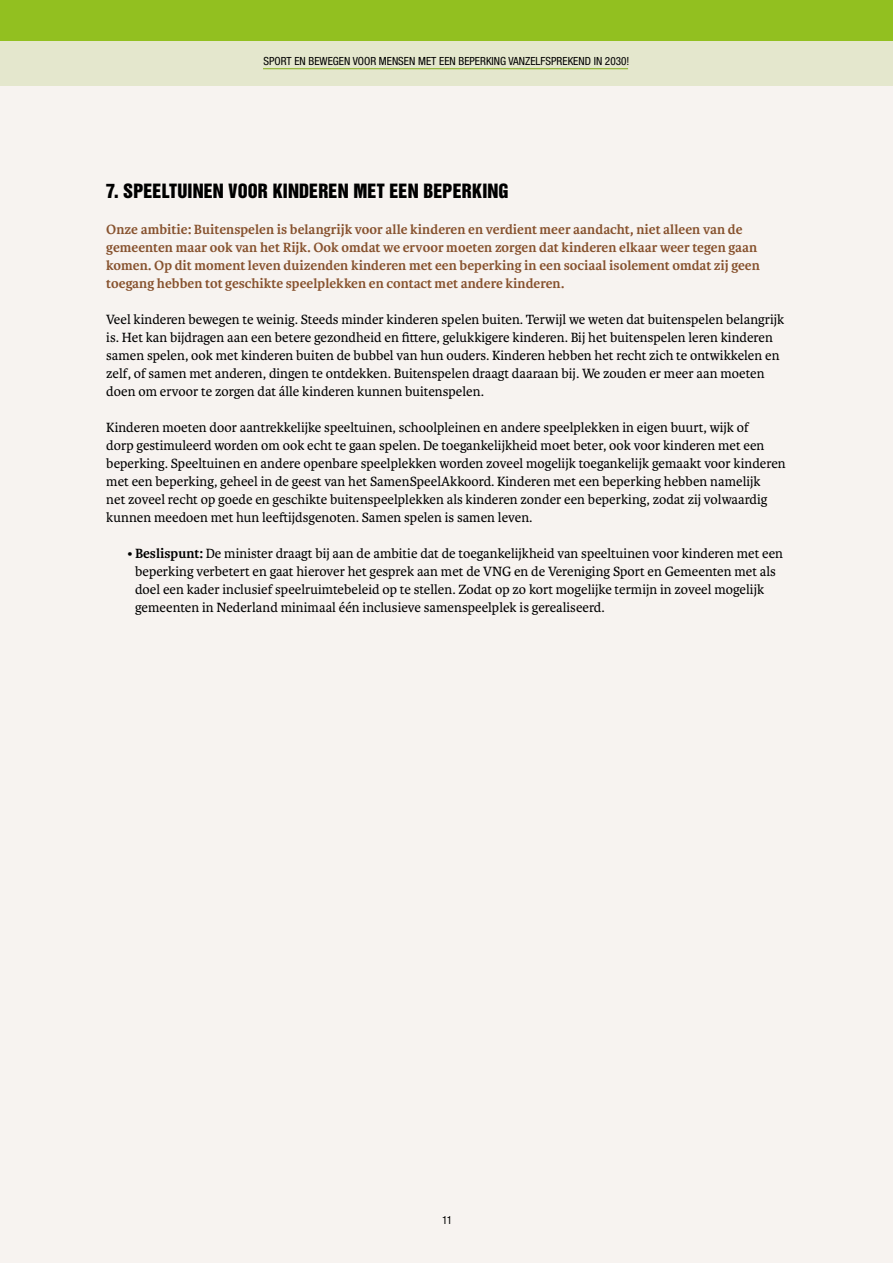
<style>
.page{position:relative;width:893px;height:1263px;background:#f7f3f0}
.page>*{position:absolute;margin:0;border:0;box-sizing:border-box;transform-origin:0 0}
.t1{font:18px "Helvetica Inserat";letter-spacing:.005em;color:#000}
.t2{font:14.25px/18px "Karmina";color:#000}
.t3{font:700 14.25px/18px "Karmina";color:#87522e}
.t4{font:condensed 11.25px "Helvetica Neue LT Std";color:#000}
.s1{font-weight:700}
</style>
<div class="page">
<div style="left:0;top:0;width:893px;height:86px;background:#e4e7cd"></div>
<div style="left:0;top:0;width:893px;height:40px;background:#92c020"></div>
<p class="t4" style="left:263px;top:55px;width:367px">SPORT EN BEWEGEN VOOR MENSEN MET EEN BEPERKING VANZELFSPREKEND IN 2030!</p>
<p class="t1" style="left:106px;top:180px;width:404px">7. SPEELTUINEN VOOR KINDEREN MET EEN BEPERKING</p>
<p class="t3" style="left:106px;top:221px;width:655px">Onze ambitie: Buitenspelen is belangrijk voor alle kinderen en verdient meer aandacht, niet alleen van de gemeenten maar ook van het Rijk. Ook omdat we ervoor moeten zorgen dat kinderen elkaar weer tegen gaan komen. Op dit moment leven duizenden kinderen met een beperking in een sociaal isolement omdat zij geen toegang hebben tot geschikte speelplekken en contact met andere kinderen.</p>
<p class="t2" style="left:106px;top:311px;width:680px">Veel kinderen bewegen te weinig. Steeds minder kinderen spelen buiten. Terwijl we weten dat buitenspelen belangrijk is. Het kan bijdragen aan een betere gezondheid en fittere, gelukkigere kinderen. Bij het buitenspelen leren kinderen samen spelen, ook met kinderen buiten de bubbel van hun ouders. Kinderen hebben het recht zich te ontwikkelen en zelf, of samen met anderen, dingen te ontdekken. Buitenspelen draagt daaraan bij. We zouden er meer aan moeten doen om ervoor te zorgen dat álle kinderen kunnen buitenspelen.</p>
<p class="t2" style="left:106px;top:419px;width:681px">Kinderen moeten door aantrekkelijke speeltuinen, schoolpleinen en andere speelplekken in eigen buurt, wijk of<br>dorp gestimuleerd worden om ook echt te gaan spelen. De toegankelijkheid moet beter, ook voor kinderen met een beperking. Speeltuinen en andere openbare speelplekken worden zoveel mogelijk toegankelijk gemaakt voor kinderen met een beperking, geheel in de geest van het SamenSpeelAkkoord. Kinderen met een beperking hebben namelijk<br>net zoveel recht op goede en geschikte buitenspeelplekken als kinderen zonder een beperking, zodat zij volwaardig kunnen meedoen met hun leeftijdsgenoten. Samen spelen is samen leven.</p>
<p class="t2" style="left:135px;top:545px;width:649px;text-indent:-8px">• <span class="s1">Beslispunt:</span> De minister draagt bij aan de ambitie dat de toegankelijkheid van speeltuinen voor kinderen met een beperking verbetert en gaat hierover het gesprek aan met de VNG en de Vereniging Sport en Gemeenten met als doel een kader inclusief speelruimtebeleid op te stellen. Zodat op zo kort mogelijke termijn in zoveel mogelijk gemeenten in Nederland minimaal één inclusieve samenspeelplek is gerealiseerd.</p>
<p class="t4" style="left:442px;top:1214px;width:12px">11</p>
</div>
